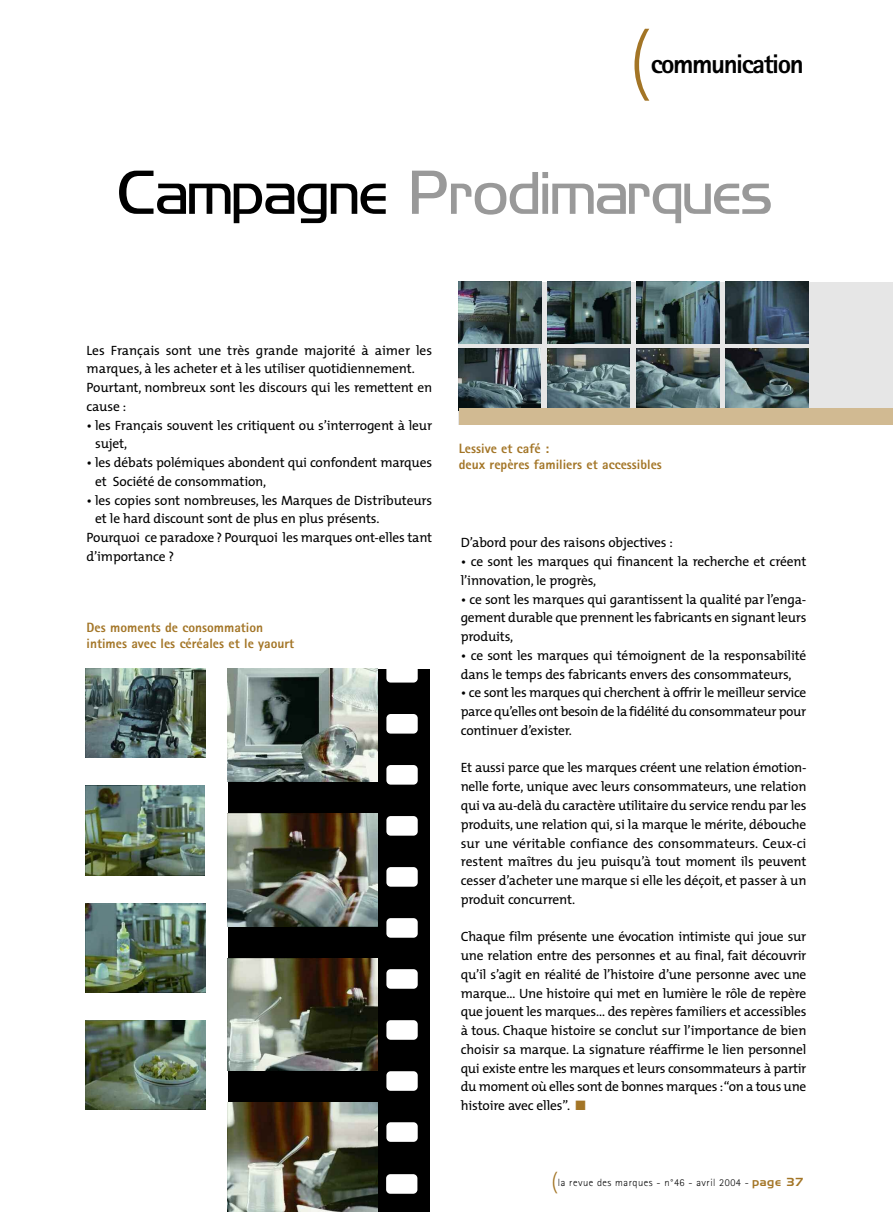
<style>
.page{position:relative;width:893px;height:1212px;background:#fff}
.page>*{position:absolute;margin:0;border:0;box-sizing:border-box;transform-origin:0 0}
.t1{font:300 75px "The Mix";color:#a37526}
.t2{font:55.5px "Hancock Park Light Laser";color:#999}
.t3{font:800 27px "Rotis Sans Serif";letter-spacing:-.055em;color:#000}
.t4{font:13.5px/18.8px "The Mix";letter-spacing:-.01em;color:#000}
.t5{font:800 13.5px/16.2px "Rotis Sans Serif";color:#a37526}
.t6{font:300 10.5px "Rotis Sans Serif";letter-spacing:.05em;color:#000}
.s1{color:#000}
.s2{color:#a37526}
.s3{font-family:"The Mix";font-size:22.5px;color:#a37526}
.s4{font-family:"Hancock Park Laser";font-weight:400;color:#a37526}
</style>
<div class="page">
<div style="left:459px;top:282px;width:434px;height:143px;background:#e6e6e6"></div>
<div style="left:228px;top:669px;width:202px;height:543px;background:#000"></div>
<img style="left:459px;top:348px;width:82px;height:60px">
<img style="left:548px;top:348px;width:82px;height:60px">
<img style="left:637px;top:348px;width:82px;height:60px">
<img style="left:726px;top:348px;width:82px;height:60px">
<img style="left:459px;top:282px;width:82px;height:62px">
<img style="left:548px;top:282px;width:82px;height:62px">
<img style="left:636px;top:282px;width:83px;height:62px">
<img style="left:725px;top:282px;width:83px;height:62px">
<img style="left:228px;top:668px;width:150px;height:113px">
<img style="left:228px;top:813px;width:150px;height:113px">
<img style="left:228px;top:958px;width:150px;height:113px">
<img style="left:228px;top:1103px;width:150px;height:109px">
<img style="left:86px;top:668px;width:119px;height:90px">
<img style="left:85px;top:786px;width:119px;height:89px">
<img style="left:86px;top:903px;width:119px;height:89px">
<img style="left:86px;top:1020px;width:119px;height:90px">
<div style="left:459px;top:408px;width:434px;height:16px;background:#d1ba92"></div>
<div style="left:386px;top:663px;width:32px;height:19px;background:#fff;border-radius:4px"></div>
<div style="left:386px;top:714px;width:32px;height:19px;background:#fff;border-radius:4px"></div>
<div style="left:386px;top:765px;width:32px;height:20px;background:#fff;border-radius:4px"></div>
<div style="left:386px;top:816px;width:32px;height:20px;background:#fff;border-radius:4px"></div>
<div style="left:386px;top:867px;width:32px;height:20px;background:#fff;border-radius:4px"></div>
<div style="left:386px;top:918px;width:32px;height:20px;background:#fff;border-radius:4px"></div>
<div style="left:386px;top:969px;width:32px;height:20px;background:#fff;border-radius:4px"></div>
<div style="left:386px;top:1020px;width:32px;height:20px;background:#fff;border-radius:4px"></div>
<div style="left:386px;top:1071px;width:32px;height:20px;background:#fff;border-radius:4px"></div>
<div style="left:386px;top:1122px;width:32px;height:20px;background:#fff;border-radius:4px"></div>
<div style="left:386px;top:1174px;width:31px;height:20px;background:#fff;border-radius:4px"></div>
<h1 class="t1" style="left:628px;top:36px;width:24px">(</h1>
<h3 class="t3" style="left:651px;top:54px;width:154px">communication</h3>
<h2 class="t2" style="left:119px;top:162px;width:656px"><span class="s1">Campagne</span> Prodimarques</h2>
<p class="t4" style="left:87px;top:342px;width:347px">Les Français sont une très grande majorité à aimer les marques, à les acheter et à les utiliser quotidiennement.<br>Pourtant, nombreux sont les discours qui les remettent en cause :</p>
<p class="t4" style="left:95px;top:417px;width:339px;text-indent:-9px">• les Français souvent les critiquent ou s’interrogent à leur sujet,</p>
<p class="t4" style="left:95px;top:455px;width:339px;text-indent:-9px">• les débats polémiques abondent qui confondent marques et Société de consommation,</p>
<p class="t4" style="left:87px;top:492px;width:347px">• les copies sont nombreuses, les Marques de Distributeurs</p>
<p class="t4" style="left:95px;top:511px;width:286px">et le hard discount sont de plus en plus présents.</p>
<p class="t4" style="left:87px;top:530px;width:347px">Pourquoi ce paradoxe ? Pourquoi les marques ont-elles tant</p>
<p class="t4" style="left:87px;top:549px;width:89px">d’importance ?</p>
<p class="t5" style="left:87px;top:620px;width:209px">Des moments de consommation intimes avec les céréales et le yaourt</p>
<p class="t5" style="left:459px;top:442px;width:205px">Lessive et café :<br>deux repères familiers et accessibles</p>
<p class="t4" style="left:461px;top:535px;width:214px">D’abord pour des raisons objectives :</p>
<p class="t4" style="left:461px;top:554px;width:347px">• ce sont les marques qui financent la recherche et créent l’innovation, le progrès,</p>
<p class="t4" style="left:461px;top:591px;width:347px;text-align:justify">• ce sont les marques qui garantissent la qualité par l’enga&shy;gement durable que prennent les fabricants en signant leurs produits,</p>
<p class="t4" style="left:461px;top:648px;width:347px">• ce sont les marques qui témoignent de la responsabilité dans le temps des fabricants envers des consommateurs,</p>
<p class="t4" style="left:461px;top:685px;width:347px;text-align:justify">• ce sont les marques qui cherchent à offrir le meilleur service parce qu’elles ont besoin de la fidélité du consommateur pour continuer d’exister.</p>
<p class="t4" style="left:461px;top:760px;width:347px;text-align:justify">Et aussi parce que les marques créent une relation émotion&shy;nelle forte, unique avec leurs consommateurs, une relation qui va au-delà du caractère utilitaire du service rendu par les produits, une relation qui, si la marque le mérite, débouche sur une véritable confiance des consommateurs. Ceux-ci restent maîtres du jeu puisqu’à tout moment ils peuvent cesser d’acheter une marque si elle les déçoit, et passer à un produit concurrent.</p>
<p class="t4" style="left:461px;top:929px;width:347px;text-align:justify">Chaque film présente une évocation intimiste qui joue sur une relation entre des personnes et au final, fait découvrir qu’il s’agit en réalité de l’histoire d’une personne avec une marque… Une histoire qui met en lumière le rôle de repère que jouent les marques… des repères familiers et accessibles à tous. Chaque histoire se conclut sur l’importance de bien choisir sa marque. La signature réaffirme le lien personnel qui existe entre les marques et leurs consommateurs à partir du moment où elles sont de bonnes marques :“on a tous une histoire avec elles”. <span class="s2">■</span></p>
<p class="t6" style="left:551px;top:1179px;width:254px"><span class="s3">(</span>la revue des marques - n°46 - avril 2004 - <span class="s4">page 37</span></p>
</div>
